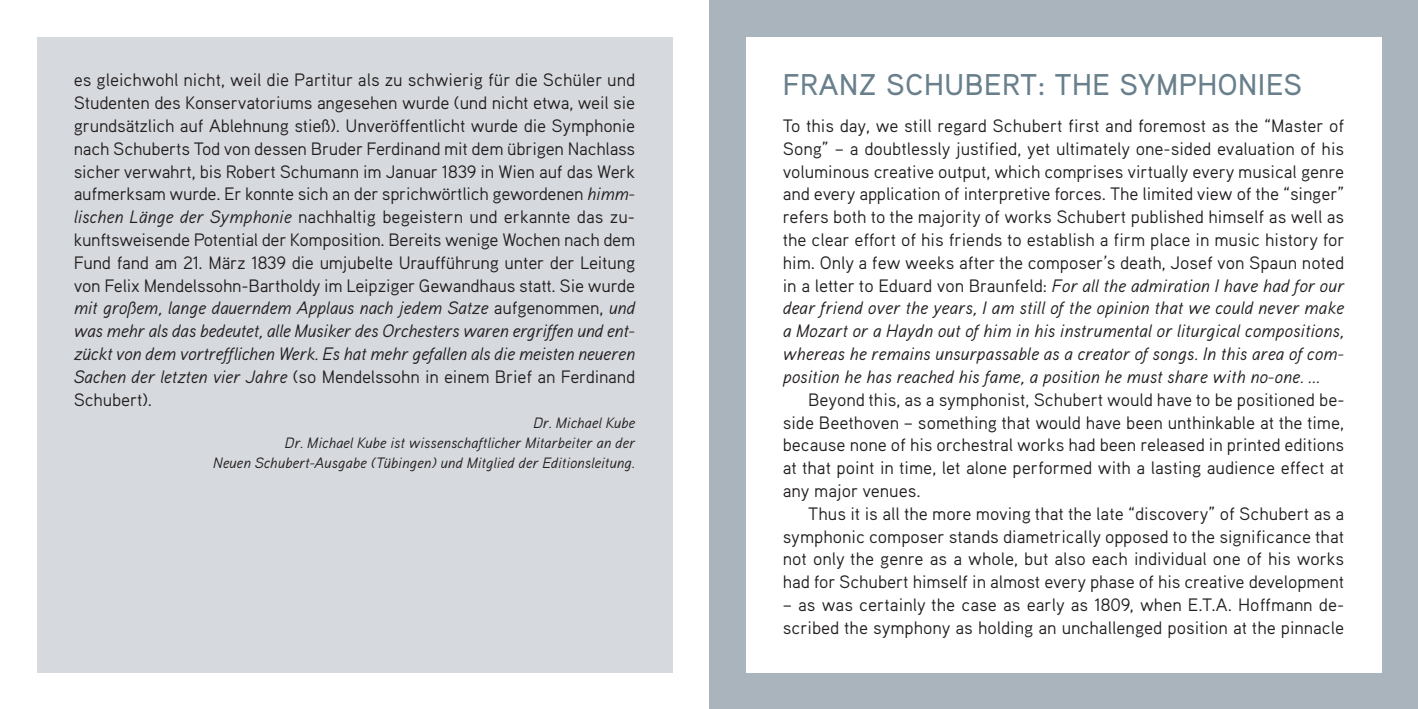
<style>
.page{position:relative;width:1418px;height:709px;background:#fff}
.page>*{position:absolute;margin:0;border:0;box-sizing:border-box;transform-origin:0 0}
.t1{font:500 30px "Aaux Pro";letter-spacing:.02em;color:#69808c}
.t2{font:18px/22.8px "Aaux Pro";color:#231f20;text-align:justify}
.t3{font:italic 15px/20px "Aaux Pro";color:#231f20;text-align:right}
.s1{font-style:italic}
</style>
<div class="page">
<div style="left:37px;top:37px;width:635px;height:635px;background:#d6d9dd"></div>
<div style="left:709px;top:0;width:708px;height:709px;background:#aab4bc"></div>
<div style="left:746px;top:37px;width:634px;height:635px;background:#fff"></div>
<p class="t2" style="left:74px;top:70px;width:563px">es gleichwohl nicht, weil die Partitur als zu schwierig für die Schüler und Studenten des Konservatoriums angesehen wurde (und nicht etwa, weil sie grundsätzlich auf Ablehnung stieß). Unveröffentlicht wurde die Symphonie nach Schuberts Tod von dessen Bruder Ferdinand mit dem übrigen Nachlass sicher verwahrt, bis Robert Schumann im Januar 1839 in Wien auf das Werk aufmerksam wurde. Er konnte sich an der sprichwörtlich gewordenen <span class="s1">himm&shy;lischen Länge der Symphonie</span> nachhaltig begeistern und erkannte das zu&shy;kunftsweisende Potential der Komposition. Bereits wenige Wochen nach dem Fund fand am 21. März 1839 die umjubelte Uraufführung unter der Leitung von Felix Mendelssohn-Bartholdy im Leipziger Gewandhaus statt. Sie wurde <span class="s1">mit großem, lange dauerndem Applaus nach jedem Satze</span> aufgenommen, <span class="s1">und was mehr als das bedeutet, alle Musiker des Orchesters waren ergriffen und ent&shy;zückt von dem vortrefflichen Werk. Es hat mehr gefallen als die meisten neueren Sachen der letzten vier Jahre</span> (so Mendelssohn in einem Brief an Ferdinand Schubert).</p>
<p class="t3" style="left:213px;top:415px;width:423px">Dr. Michael Kube<br>Dr. Michael Kube ist wissenschaftlicher Mitarbeiter an der<br>Neuen Schubert-Ausgabe (Tübingen) und Mitglied der Editionsleitung.</p>
<h1 class="t1" style="left:782px;top:74px;width:521px">FRANZ SCHUBERT: THE SYMPHONIES</h1>
<p class="t2" style="left:782px;top:116px;width:563px">To this day, we still regard Schubert first and foremost as the “Master of Song” – a doubtlessly justified, yet ultimately one-sided evaluation of his voluminous creative output, which comprises virtually every musical genre and every application of interpretive forces. The limited view of the “singer” refers both to the majority of works Schubert published himself as well as the clear effort of his friends to establish a firm place in music history for him. Only a few weeks after the composer’s death, Josef von Spaun noted in a letter to Eduard von Braunfeld: <span class="s1">For all the admiration I have had for our dear friend over the years, I am still of the opinion that we could never make a Mozart or a Haydn out of him in his instrumental or liturgical compositions, whereas he remains unsurpassable as a creator of songs. In this area of com&shy;position he has reached his fame, a position he must share with no-one. …</span></p>
<p class="t2" style="left:782px;top:390px;width:563px;text-indent:25px">Beyond this, as a symphonist, Schubert would have to be positioned be&shy;side Beethoven – something that would have been unthinkable at the time, because none of his orchestral works had been released in printed editions at that point in time, let alone performed with a lasting audience effect at any major venues.</p>
<p class="t2" style="left:782px;top:504px;width:563px;text-indent:26px">Thus it is all the more moving that the late “discovery” of Schubert as a symphonic composer stands diametrically opposed to the significance that not only the genre as a whole, but also each individual one of his works had for Schubert himself in almost every phase of his creative development</p>
<p class="t2" style="left:782px;top:595px;width:563px">– as was certainly the case as early as 1809, when E.T.A. Hoffmann de&shy;scribed the symphony as holding an unchallenged position at the pinnacle</p>
</div>
